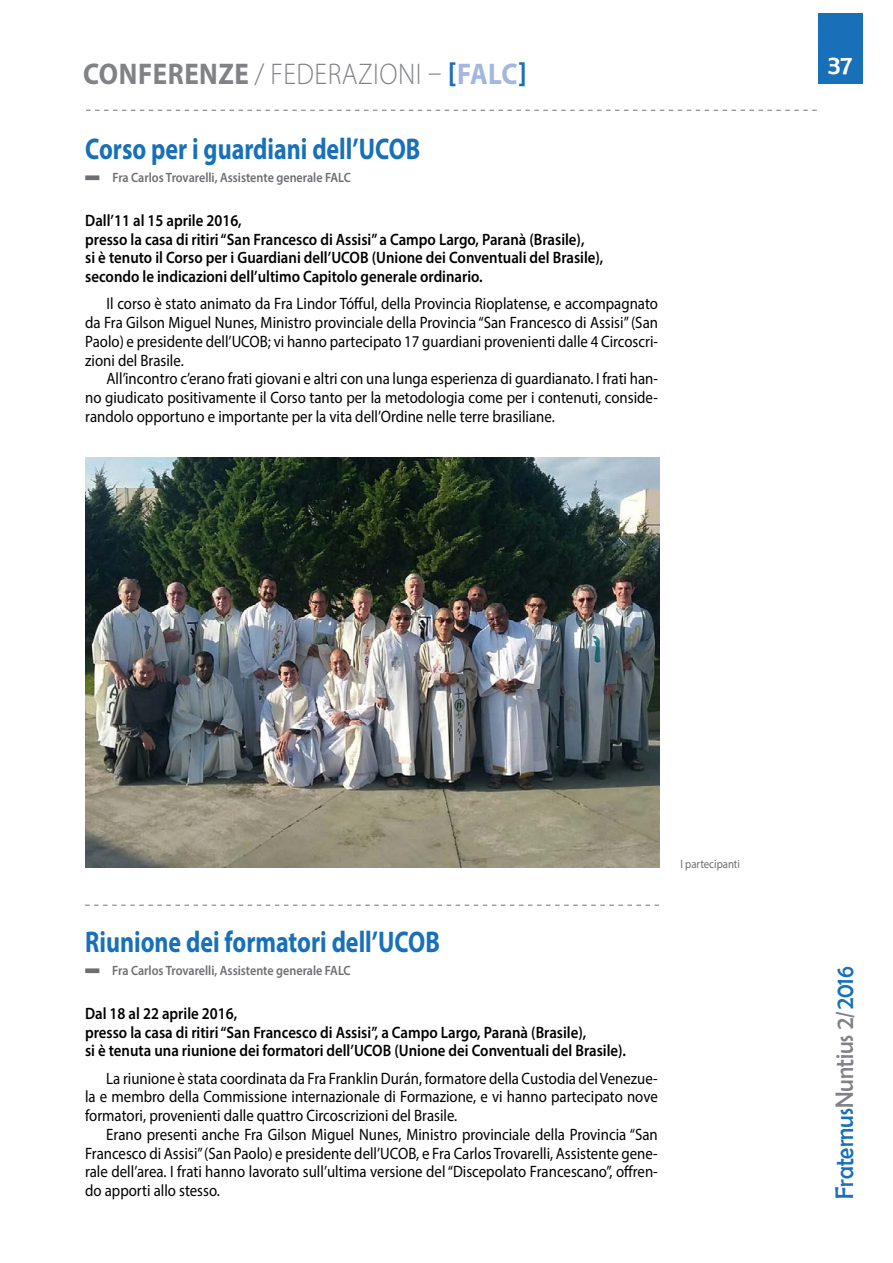
<style>
.page{position:relative;width:893px;height:1263px;background:#fff}
.page>*{position:absolute;margin:0;border:0;box-sizing:border-box;transform-origin:0 0}
.t1{font:700 30px "Myriad Pro";color:#1870b8;scale:.8 1}
.t2{font:300 30px "Myriad Pro";letter-spacing:.02em;color:#808285;scale:.9 1}
.t3{font:700 30px "Myriad Pro";color:#808285;scale:.9 1}
.t4{font:27px "Berlin Sans FB";color:#fff}
.t5{font:25.5px "Berlin Sans FB";color:#1870b8;scale:.9 1}
.t6{font:16.5px/18.8px "Myriad Pro";color:#000;text-align:justify;scale:.9 1}
.t7{font:600 16.5px/18.8px "Myriad Pro";color:#000;scale:.9 1}
.t8{font:600 13.5px "Myriad Pro";color:#6d6e71;scale:.9 1}
.t9{font:12px "Myriad Pro";color:#6d6e71;scale:.9 1}
.s1{font-weight:700;color:#1870b8}
.s2{font-weight:700;color:#a3b7de}
.s3{color:#808285}
</style>
<div class="page">
<svg style="left:86px;top:110px;width:731px;height:1px"></svg>
<div style="left:818px;top:14px;width:44px;height:70px;background:#1870b8"></div>
<img style="left:85px;top:457px;width:574px;height:410px">
<svg style="left:85px;top:905px;width:574px;height:1px"></svg>
<h1 class="t3" style="left:83px;top:54px;width:20px">conferenze</h1>
<h1 class="t2" style="left:255px;top:56px;width:304px">/ FEDERAZION I – <span class="s1">[</span><span class="s2">FALC</span><span class="s1">]</span></h1>
<h1 class="t1" style="left:85px;top:129px;width:421px">Corso per i guardiani dell’UCOB</h1>
<p class="t8" style="left:112px;top:168px;width:266px">Fra Carlos Trovarelli, Assistente generale FALC</p>
<p class="t7" style="left:85px;top:210px;width:577px">Dall’11 al 15 aprile 2016,<br>presso la casa di ritiri “San Francesco di Assisi” a Campo Largo, Paranà (Brasile),<br>si è tenuto il Corso per i Guardiani dell’UCOB (Unione dei Conventuali del Brasile), secondo le indicazioni dell’ultimo Capitolo generale ordinario.</p>
<p class="t6" style="left:85px;top:294px;width:638px;text-indent:21px">Il corso è stato animato da Fra Lindor Tófful, della Provincia Rioplatense, e accompagnato da Fra Gilson Miguel Nunes, Ministro provinciale della Provincia “San Francesco di Assisi” (San Paolo) e presidente dell’UCOB; vi hanno partecipato 17 guardiani provenienti dalle 4 Circoscri&shy;zioni del Brasile.</p>
<p class="t6" style="left:85px;top:369px;width:638px;text-indent:21px">All’incontro c’erano frati giovani e altri con una lunga esperienza di guardianato. I frati han&shy;no giudicato positivamente il Corso tanto per la metodologia come per i contenuti, conside&shy;randolo opportuno e importante per la vita dell’Ordine nelle terre brasiliane.</p>
<h2 class="t4" style="left:828px;top:49px;width:26px">37</h2>
<p class="t9" style="left:680px;top:856px;width:68px">I partecipanti</p>
<h1 class="t1" style="left:85px;top:922px;width:445px">Riunione dei formatori dell’UCOB</h1>
<p class="t8" style="left:112px;top:961px;width:266px">Fra Carlos Trovarelli, Assistente generale FALC</p>
<p class="t7" style="left:85px;top:1003px;width:603px">Dal 18 al 22 aprile 2016,<br>presso la casa di ritiri “San Francesco di Assisi”, a Campo Largo, Paranà (Brasile),<br>si è tenuta una riunione dei formatori dell’UCOB (Unione dei Conventuali del Brasile).</p>
<p class="t6" style="left:85px;top:1068px;width:638px;text-indent:21px">La riunione è stata coordinata da Fra Franklin Durán, formatore della Custodia del Venezue&shy;la e membro della Commissione internazionale di Formazione, e vi hanno partecipato nove formatori, provenienti dalle quattro Circoscrizioni del Brasile.</p>
<p class="t6" style="left:85px;top:1125px;width:638px;text-indent:21px">Erano presenti anche Fra Gilson Miguel Nunes, Ministro provinciale della Provincia “San Francesco di Assisi” (San Paolo) e presidente dell’UCOB, e Fra Carlos Trovarelli, Assistente gene&shy;rale dell’area. I frati hanno lavorato sull’ultima versione del “Discepolato Francescano”, offren&shy;do apporti allo stesso.</p>
<h3 class="t5" style="left:830px;top:1199px;width:260px;rotate:-90deg">Fraternus<span class="s3">Nuntius 2/</span>2016</h3>
</div>
